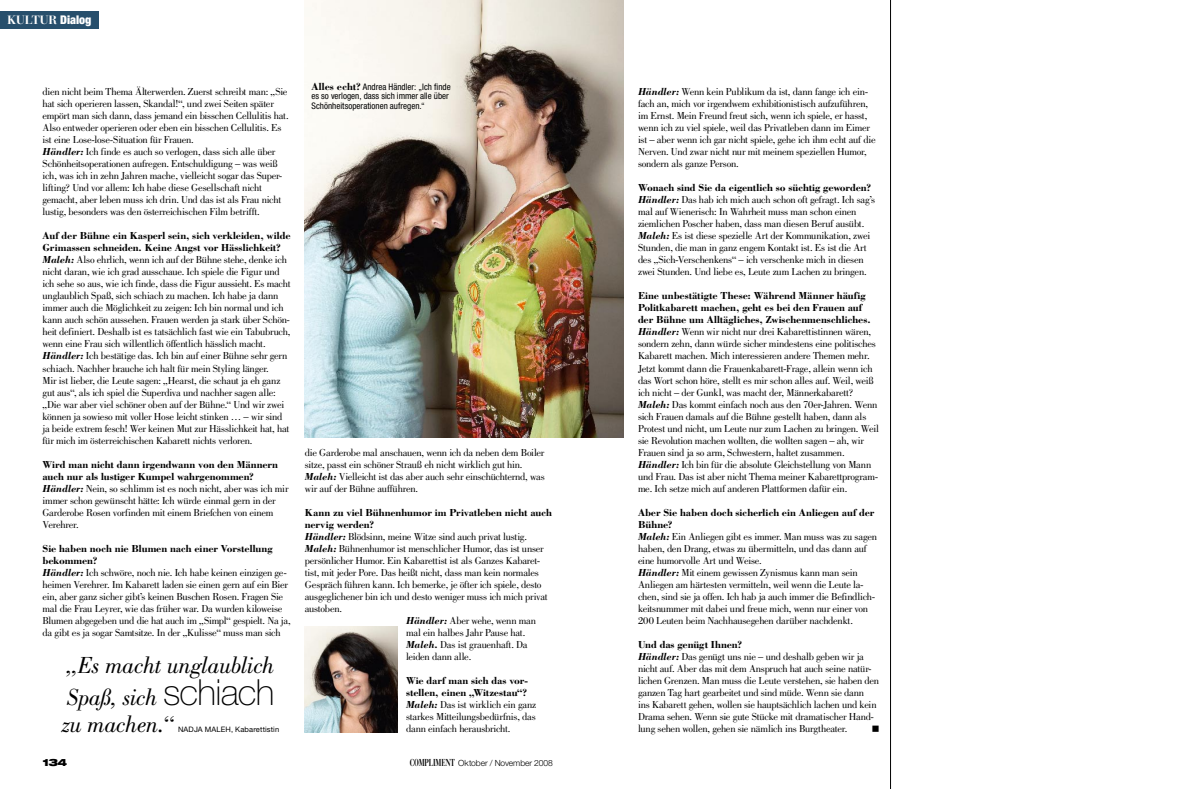
<style>
.page{position:relative;width:1191px;height:789px;background:#fff}
.page>*{position:absolute;margin:0;border:0;box-sizing:border-box;transform-origin:0 0}
.t1{font:italic 24px/32px "Bodoni Std";letter-spacing:-.015em;color:#000}
.t2{font:700 12px "Bauer Bodoni Std";letter-spacing:-.005em;color:#fff}
.t3{font:10.5px/12px "Bodoni Std";letter-spacing:-.03em;color:#000}
.t4{font:700 10.5px "Bodoni Std";letter-spacing:-.015em;color:#000}
.t5{font:900 expanded 10px "Helvetica Neue LT Std";color:#000}
.t6{font:condensed 9px/9.5px "Helvetica Neue LT Std";color:#000}
.t7{font:300 8.5px "Helvetica Neue LT Std";letter-spacing:-.005em;color:#000}
.t8{font:7.5px "Helvetica Neue LT Std";letter-spacing:.015em;color:#000}
.s1{font-family:"Helvetica Neue LT Std";font-weight:900;font-stretch:condensed}
.s2{font-weight:700;font-style:italic}
.s3{font-weight:700}
.s4{font-family:"Helvetica Neue LT Std";font-weight:100;font-style:normal;font-size:36px}
.s5{font-family:"Bodoni Std";font-weight:700;font-stretch:normal;font-size:10.5px}
.s6{font-family:"Bauer Bodoni Std";font-weight:700;font-size:10px}
</style>
<div class="page">
<img style="left:305px;top:0;width:319px;height:437px">
<hr style="left:890px;top:0;width:1px;height:788px;background:#000">
<img style="left:305px;top:626px;width:92px;height:105px">
<div style="left:0;top:11px;width:99px;height:17px;background:#274f6c"></div>
<p class="t2" style="left:7px;top:13px;width:86px">KULTUR <span class="s1">Dialog</span></p>
<p class="t3" style="left:43px;top:85px;width:248px">dien nicht beim Thema Älterwerden. Zuerst schreibt man: „Sie hat sich operieren lassen, Skandal!“, und zwei Seiten später empört man sich dann, dass jemand ein bisschen Cellulitis hat.<br>Also entweder operieren oder eben ein bisschen Cellulitis. Es ist eine Lose-lose-Situation für Frauen.<br><span class="s2">Händler:</span> Ich finde es auch so verlogen, dass sich alle über Schönheitsoperationen aufregen. Entschuldigung – was weiß ich, was ich in zehn Jahren mache, vielleicht sogar das Super&shy;lifting? Und vor allem: Ich habe diese Gesellschaft nicht gemacht, aber leben muss ich drin. Und das ist als Frau nicht lustig, besonders was den österreichischen Film betrifft.</p>
<p class="t3" style="left:43px;top:230px;width:250px"><span class="s3">Auf der Bühne ein Kasperl sein, sich verkleiden, wilde Grimassen schneiden. Keine Angst vor Hässlichkeit?<br></span><span class="s2">Maleh:</span> Also ehrlich, wenn ich auf der Bühne stehe, denke ich nicht daran, wie ich grad ausschaue. Ich spiele die Figur und ich sehe so aus, wie ich finde, dass die Figur aussieht. Es macht unglaublich Spaß, sich schiach zu machen. Ich habe ja dann immer auch die Möglichkeit zu zeigen: Ich bin normal und ich kann auch schön aussehen. Frauen werden ja stark über Schön&shy;heit definiert. Deshalb ist es tatsächlich fast wie ein Tabubruch, wenn eine Frau sich willentlich öffentlich hässlich macht.<br><span class="s2">Händler:</span> Ich bestätige das. Ich bin auf einer Bühne sehr gern schiach. Nachher brauche ich halt für mein Styling länger.<br>Mir ist lieber, die Leute sagen: „Hearst, die schaut ja eh ganz gut aus“, als ich spiel die Superdiva und nachher sagen alle: „Die war aber viel schöner oben auf der Bühne.“ Und wir zwei können ja sowieso mit voller Hose leicht stinken … – wir sind ja beide extrem fesch! Wer keinen Mut zur Hässlichkeit hat, hat für mich im österreichischen Kabarett nichts verloren.</p>
<p class="t3" style="left:43px;top:458px;width:247px"><span class="s3">Wird man nicht dann irgendwann von den Männern auch nur als lustiger Kumpel wahrgenommen?<br></span><span class="s2">Händler:</span> Nein, so schlimm ist es noch nicht, aber was ich mir immer schon gewünscht hätte: Ich würde einmal gern in der Garderobe Rosen vorfinden mit einem Briefchen von einem Verehrer.</p>
<p class="t3" style="left:43px;top:542px;width:250px"><span class="s3">Sie haben noch nie Blumen nach einer Vorstellung bekommen?<br></span><span class="s2">Händler:</span> Ich schwöre, noch nie. Ich habe keinen einzigen ge&shy;heimen Verehrer. Im Kabarett laden sie einen gern auf ein Bier ein, aber ganz sicher gibt’s keinen Buschen Rosen. Fragen Sie mal die Frau Leyrer, wie das früher war. Da wurden kiloweise Blumen abgegeben und die hat auch im „Simpl“ gespielt. Na ja, da gibt es ja sogar Samtsitze. In der „Kulisse“ muss man sich</p>
<h1 class="t1" style="left:67px;top:649px;width:209px">„Es macht unglaublich<br>Spaß, sich <span class="s4">schiach</span></h1>
<h1 class="t1" style="left:62px;top:708px;width:113px">zu machen.“</h1>
<p class="t8" style="left:178px;top:724px;width:103px">Nadja maleh, Kabarettistin</p>
<p class="t5" style="left:43px;top:755px;width:26px">134</p>
<p class="t6" style="left:311px;top:82px;width:141px"><span class="s5">Alles echt?</span> Andrea Händler: „Ich finde es so verlogen, dass sich immer alle über<br>Schönheitsoperationen aufregen.“</p>
<p class="t3" style="left:305px;top:446px;width:241px">die Garderobe mal anschauen, wenn ich da neben dem Boiler sitze, passt ein schöner Strauß eh nicht wirklich gut hin.<br><span class="s2">Maleh:</span> Vielleicht ist das aber auch sehr einschüchternd, was wir auf der Bühne aufführen.</p>
<p class="t4" style="left:305px;top:505px;width:248px">Kann zu viel Bühnenhumor im Privatleben nicht auch</p>
<p class="t4" style="left:305px;top:517px;width:71px">nervig werden?</p>
<p class="t3" style="left:305px;top:530px;width:224px"><span class="s2">Händler:</span> Blödsinn, meine Witze sind auch privat lustig.</p>
<p class="t3" style="left:305px;top:542px;width:240px"><span class="s2">Maleh:</span> Bühnenhumor ist menschlicher Humor, das ist unser</p>
<p class="t3" style="left:305px;top:554px;width:237px">persönlicher Humor. Ein Kabarettist ist als Ganzes Kabaret-</p>
<p class="t3" style="left:305px;top:566px;width:236px">tist, mit jeder Pore. Das heißt nicht, dass man kein normales</p>
<p class="t3" style="left:305px;top:578px;width:238px">Gespräch führen kann. Ich bemerke, je öfter ich spiele, desto</p>
<p class="t3" style="left:305px;top:590px;width:244px">ausgeglichener bin ich und desto weniger muss ich mich privat</p>
<p class="t3" style="left:305px;top:602px;width:39px">austoben.</p>
<p class="t3" style="left:406px;top:614px;width:132px"><span class="s2">Händler:</span> Aber wehe, wenn man</p>
<p class="t3" style="left:406px;top:626px;width:121px">mal ein halbes Jahr Pause hat.</p>
<p class="t3" style="left:406px;top:638px;width:123px"><span class="s2">Maleh.</span> Das ist grauenhaft. Da</p>
<p class="t3" style="left:406px;top:650px;width:67px">leiden dann alle.</p>
<p class="t3" style="left:406px;top:674px;width:132px"><span class="s3">Wie darf man sich das vor&shy;stellen, einen „Witzestau“?<br></span><span class="s2">Maleh:</span> Das ist wirklich ein ganz starkes Mitteilungsbedürfnis, das dann einfach herausbricht.</p>
<p class="t7" style="left:410px;top:757px;width:145px"><span class="s6">COMPLIMENT</span> Oktober / November 2008</p>
<p class="t3" style="left:638px;top:85px;width:239px"><span class="s2">Händler:</span> Wenn kein Publikum da ist, dann fange ich ein&shy;fach an, mich vor irgendwem exhibitionistisch aufzuführen, im Ernst. Mein Freund freut sich, wenn ich spiele, er hasst, wenn ich zu viel spiele, weil das Privatleben dann im Eimer ist – aber wenn ich gar nicht spiele, gehe ich ihm echt auf die Nerven. Und zwar nicht nur mit meinem speziellen Humor, sondern als ganze Person.</p>
<p class="t3" style="left:638px;top:182px;width:239px"><span class="s3">Wonach sind Sie da eigentlich so süchtig geworden?<br></span><span class="s2">Händler:</span> Das hab ich mich auch schon oft gefragt. Ich sag’s mal auf Wienerisch: In Wahrheit muss man schon einen ziemlichen Poscher haben, dass man diesen Beruf ausübt.<br><span class="s2">Maleh:</span> Es ist diese spezielle Art der Kommunikation, zwei Stunden, die man in ganz engem Kontakt ist. Es ist die Art des „Sich-Verschenkens“ – ich verschenke mich in diesen zwei Stunden. Und liebe es, Leute zum Lachen zu bringen.</p>
<p class="t3" style="left:638px;top:290px;width:242px"><span class="s3">Eine unbestätigte These: Während Männer häufig Politkabarett machen, geht es bei den Frauen auf der Bühne um Alltägliches, Zwischenmenschliches.<br></span><span class="s2">Händler:</span> Wenn wir nicht nur drei Kabarettistinnen wären, sondern zehn, dann würde sicher mindestens eine politisches Kabarett machen. Mich interessieren andere Themen mehr.<br>Jetzt kommt dann die Frauenkabarett-Frage, allein wenn ich das Wort schon höre, stellt es mir schon alles auf. Weil, weiß ich nicht – der Gunkl, was macht der, Männerkabarett?<br><span class="s2">Maleh:</span> Das kommt einfach noch aus den 70er-Jahren. Wenn sich Frauen damals auf die Bühne gestellt haben, dann als Protest und nicht, um Leute nur zum Lachen zu bringen. Weil sie Revolution machen wollten, die wollten sagen – ah, wir Frauen sind ja so arm, Schwestern, haltet zusammen.<br><span class="s2">Händler:</span> Ich bin für die absolute Gleichstellung von Mann und Frau. Das ist aber nicht Thema meiner Kabarettprogram&shy;me. Ich setze mich auf anderen Plattformen dafür ein.</p>
<p class="t3" style="left:638px;top:506px;width:240px"><span class="s3">Aber Sie haben doch sicherlich ein Anliegen auf der Bühne?<br></span><span class="s2">Maleh:</span> Ein Anliegen gibt es immer. Man muss was zu sagen haben, den Drang, etwas zu übermitteln, und das dann auf eine humorvolle Art und Weise.<br><span class="s2">Händler:</span> Mit einem gewissen Zynismus kann man sein Anliegen am härtesten vermitteln, weil wenn die Leute la&shy;chen, sind sie ja offen. Ich hab ja auch immer die Befindlich&shy;keitsnummer mit dabei und freue mich, wenn nur einer von 200 Leuten beim Nachhausegehen darüber nachdenkt.</p>
<p class="t3" style="left:638px;top:638px;width:242px"><span class="s3">Und das genügt Ihnen?<br></span><span class="s2">Händler:</span> Das genügt uns nie – und deshalb geben wir ja nicht auf. Aber das mit dem Anspruch hat auch seine natür&shy;lichen Grenzen. Man muss die Leute verstehen, sie haben den ganzen Tag hart gearbeitet und sind müde. Wenn sie dann<br>ins Kabarett gehen, wollen sie hauptsächlich lachen und kein Drama sehen. Wenn sie gute Stücke mit dramatischer Hand&shy;lung sehen wollen, gehen sie nämlich ins Burgtheater.</p>
</div>
